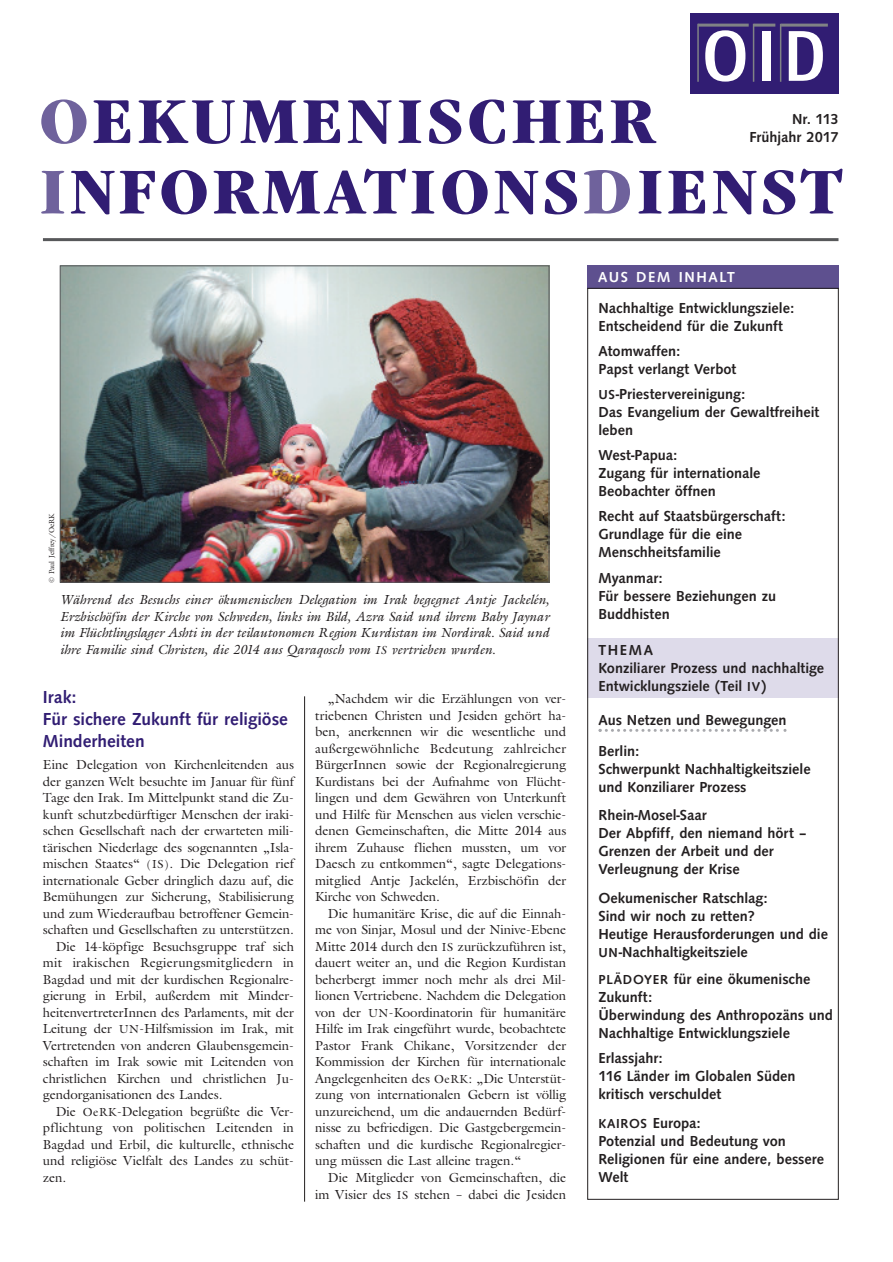
<style>
.page{position:relative;width:893px;height:1262px;background:#fff}
.page>*{position:absolute;margin:0;border:0;box-sizing:border-box;transform-origin:0 0}
.t1{font:800 72px "Rotis Sans Serif";color:#fff}
.t2{font:700 condensed 67.5px/70.5px "Garamond";letter-spacing:.05em;color:#311d73;scale:1.2 1}
.t3{font:700 18px/21.6px "Syntax";color:#311d73}
.t4{font:700 15px/18px "Syntax";color:#231f20}
.t5{font:700 15px "Syntax";letter-spacing:.11em;color:#fff}
.t6{font:13.5px/16.5px "Gareth";color:#231f20;text-align:justify}
.t7{font:italic 13.5px/16.5px "Gareth";color:#231f20;text-align:justify}
.t8{font:13.5px "Gareth";letter-spacing:.02em;color:#231f20}
.t9{font:7.5px "Gareth";color:#231f20}
.s1{color:#6f629c}
.s2{font-size:12px}
.s3{font-size:13.5px}
</style>
<div class="page">
<div style="left:587px;top:638px;width:251px;height:59px;background:#dedbea"></div>
<hr style="left:304px;top:696px;width:1px;height:505px;background:#231f20">
<div style="left:689px;top:13px;width:149px;height:81px;background:#311d73"></div>
<hr style="left:697px;top:24px;width:1px;height:58px;background:#808285">
<hr style="left:752px;top:24px;width:2px;height:58px;background:#808285">
<hr style="left:779px;top:24px;width:2px;height:58px;background:#808285">
<hr style="left:698px;top:24px;width:50px;height:3px;background:#808285">
<hr style="left:753px;top:24px;width:22px;height:3px;background:#808285">
<hr style="left:781px;top:24px;width:46px;height:3px;background:#808285">
<img style="left:62px;top:268px;width:485px;height:312px">
<div style="left:60px;top:266px;width:489px;height:316px;border:1px solid #57585a"></div>
<div style="left:587px;top:265px;width:251px;height:24px;background:#5e508f"></div>
<hr style="left:43px;top:238px;width:795px;height:3px;background:#57585a">
<svg style="left:598px;top:729px;width:188px;height:3px"></svg>
<div style="left:587px;top:288px;width:251px;height:911px;border:1px solid #231f20"></div>
<h1 class="t1" style="left:702px;top:31px;width:125px">OID</h1>
<p class="t4" style="left:749px;top:111px;width:90px;text-align:right">Nr. 113<br>Frühjahr 2017</p>
<h2 class="t2" style="left:39px;top:92px;width:670px"><span class="s1">O</span>EKUMENISCHER<br><span class="s1">I</span>NFORMATIONS<span class="s1">D</span>IENST</h2>
<p class="t9" style="left:49px;top:582px;width:71px;rotate:-90deg">© Paul Jeffrey/OeRK</p>
<p class="t7" style="left:60px;top:593px;width:490px">Während des Besuchs einer ökumenischen Delegation im Irak begegnet Antje Jackelén, Erzbischöfin der Kirche von Schweden, links im Bild, Azra Said und ihrem Baby Jaynar im Flüchtlingslager Ashti in der teilautonomen Region Kurdistan im Nordirak. Said und ihre Familie sind Christen, die 2014 aus Qaraqosch vom <span class="s2">IS</span> vertrieben wurden.</p>
<h3 class="t3" style="left:43px;top:688px;width:246px">Irak:<br>Für sichere Zukunft für religiöse<br>Minderheiten</h3>
<p class="t6" style="left:43px;top:758px;width:252px">Eine Delegation von Kirchenleitenden aus</p>
<p class="t6" style="left:43px;top:774px;width:252px">der ganzen Welt besuchte im Januar für fünf</p>
<p class="t6" style="left:43px;top:791px;width:252px">Tage den Irak. Im Mittelpunkt stand die Zu-</p>
<p class="t6" style="left:43px;top:807px;width:252px">kunft schutzbedürftiger Menschen der iraki-</p>
<p class="t6" style="left:43px;top:824px;width:252px">schen Gesellschaft nach der erwarteten mili-</p>
<p class="t6" style="left:43px;top:840px;width:252px">tärischen Niederlage des sogenannten „Isla-</p>
<p class="t6" style="left:43px;top:857px;width:252px">mischen Staates“ <span class="s2">(IS)</span>. Die Delegation rief</p>
<p class="t6" style="left:43px;top:873px;width:252px">internationale Geber dringlich dazu auf, die</p>
<p class="t6" style="left:43px;top:890px;width:252px">Bemühungen zur Sicherung, Stabilisierung</p>
<p class="t6" style="left:43px;top:906px;width:252px">und zum Wiederaufbau betroffener Gemein-</p>
<p class="t6" style="left:43px;top:923px;width:252px">schaften und Gesellschaften zu unterstützen.</p>
<p class="t6" style="left:56px;top:939px;width:240px">Die 14-köpfige Besuchsgruppe traf sich</p>
<p class="t8" style="left:43px;top:958px;width:252px">mit irakischen Regierungsmitgliedern in</p>
<p class="t6" style="left:43px;top:972px;width:252px">Bagdad und mit der kurdischen Regionalre-</p>
<p class="t6" style="left:43px;top:989px;width:252px">gierung in Erbil, außerdem mit Minder-</p>
<p class="t6" style="left:43px;top:1005px;width:252px">heitenvertreterInnen des Parlaments, mit der</p>
<p class="t6" style="left:43px;top:1022px;width:252px">Leitung der <span class="s2">UN</span>-Hilfsmission im Irak, mit</p>
<p class="t6" style="left:43px;top:1038px;width:252px">Vertretenden von anderen Glaubensgemein-</p>
<p class="t6" style="left:43px;top:1055px;width:252px">schaften im Irak sowie mit Leitenden von</p>
<p class="t6" style="left:43px;top:1071px;width:252px">christlichen Kirchen und christlichen Ju-</p>
<p class="t6" style="left:43px;top:1088px;width:181px">gendorganisationen des Landes.</p>
<p class="t6" style="left:56px;top:1104px;width:240px">Die <span class="s2">OeRK</span>-Delegation begrüßte die Ver-</p>
<p class="t6" style="left:43px;top:1121px;width:252px">pflichtung von politischen Leitenden in</p>
<p class="t6" style="left:43px;top:1137px;width:252px">Bagdad und Erbil, die kulturelle, ethnische</p>
<p class="t6" style="left:43px;top:1154px;width:252px">und religiöse Vielfalt des Landes zu schüt-</p>
<p class="t6" style="left:43px;top:1170px;width:25px">zen.</p>
<p class="t6" style="left:315px;top:692px;width:252px;text-indent:13px">„Nachdem wir die Erzählungen von ver&shy;triebenen Christen und Jesiden gehört ha&shy;ben, anerkennen wir die wesentliche und außergewöhnliche Bedeutung zahlreicher BürgerInnen sowie der Regionalregierung Kurdistans bei der Aufnahme von Flücht&shy;lingen und dem Gewähren von Unterkunft und Hilfe für Menschen aus vielen verschie&shy;denen Gemeinschaften, die Mitte 2014 aus ihrem Zuhause fliehen mussten, um vor Daesch zu entkommen“, sagte Delegations&shy;mitglied Antje Jackelén, Erzbischöfin der Kirche von Schweden.</p>
<p class="t6" style="left:315px;top:906px;width:252px;text-indent:13px">Die humanitäre Krise, die auf die Einnah&shy;me von Sinjar, Mosul und der Ninive-Ebene Mitte 2014 durch den <span class="s2">IS</span> zurückzuführen ist, dauert weiter an, und die Region Kurdistan beherbergt immer noch mehr als drei Mil&shy;lionen Vertriebene. Nachdem die Delegation von der <span class="s2">UN</span>-Koordinatorin für humanitäre Hilfe im Irak eingeführt wurde, beobachtete Pastor Frank Chikane, Vorsitzender der Kommission der Kirchen für internationale Angelegenheiten des <span class="s2">OeRK</span>: „Die Unterstüt&shy;zung von internationalen Gebern ist völlig unzureichend, um die andauernden Bedürf&shy;nisse zu befriedigen. Die Gastgebergemein&shy;schaften und die kurdische Regionalregier&shy;ung müssen die Last alleine tragen.“</p>
<p class="t6" style="left:315px;top:1170px;width:252px;text-align:right">Die Mitglieder von Gemeinschaften, die im Visier des <span class="s2">IS</span> stehen – dabei die Jesiden</p>
<p class="t5" style="left:598px;top:271px;width:138px">AUS DEM INHALT</p>
<p class="t4" style="left:598px;top:300px;width:197px">Nachhaltige Entwicklungsziele:<br>Entscheidend für die Zukunft</p>
<p class="t4" style="left:598px;top:343px;width:139px">Atomwaffen:<br>Papst verlangt Verbot</p>
<p class="t4" style="left:598px;top:386px;width:222px"><span class="s3">US</span>-Priestervereinigung:<br>Das Evangelium der Gewaltfreiheit leben</p>
<p class="t4" style="left:598px;top:447px;width:163px">West-Papua:<br>Zugang für internationale<br>Beobachter öffnen</p>
<p class="t4" style="left:598px;top:508px;width:189px">Recht auf Staatsbürgerschaft:<br>Grundlage für die eine<br>Menschheitsfamilie</p>
<p class="t4" style="left:598px;top:570px;width:179px">Myanmar:<br>Für bessere Beziehungen zu<br>Buddhisten</p>
<p class="t4" style="left:598px;top:642px;width:227px">THEMA<br>Konziliarer Prozess und nachhaltige<br>Entwicklungsziele (Teil <span class="s3">IV</span>)</p>
<p class="t4" style="left:598px;top:706px;width:189px;line-height:30.3px">Aus Netzen und Bewegungen<br>Berlin:</p>
<p class="t4" style="left:598px;top:760px;width:214px">Schwerpunkt Nachhaltigkeitsziele und Konziliarer Prozess</p>
<p class="t4" style="left:598px;top:807px;width:210px">Rhein-Mosel-Saar<br>Der Abpfiff, den niemand hört –<br>Grenzen der Arbeit und der<br>Verleugnung der Krise</p>
<p class="t4" style="left:598px;top:890px;width:231px">Oekumenischer Ratschlag:<br>Sind wir noch zu retten?<br>Heutige Herausforderungen und die<br><span class="s3">UN</span>-Nachhaltigkeitsziele</p>
<p class="t4" style="left:598px;top:971px;width:236px"><span class="s3">PLÄDOYER</span> für eine ökumenische<br>Zukunft:<br>Überwindung des Anthropozäns und<br>Nachhaltige Entwicklungsziele</p>
<p class="t4" style="left:598px;top:1050px;width:198px">Erlassjahr:<br>116 Länder im Globalen Süden kritisch verschuldet</p>
<p class="t4" style="left:598px;top:1115px;width:227px"><span class="s3">KAIROS</span> Europa:<br>Potenzial und Bedeutung von<br>Religionen für eine andere, bessere<br>Welt</p>
</div>
